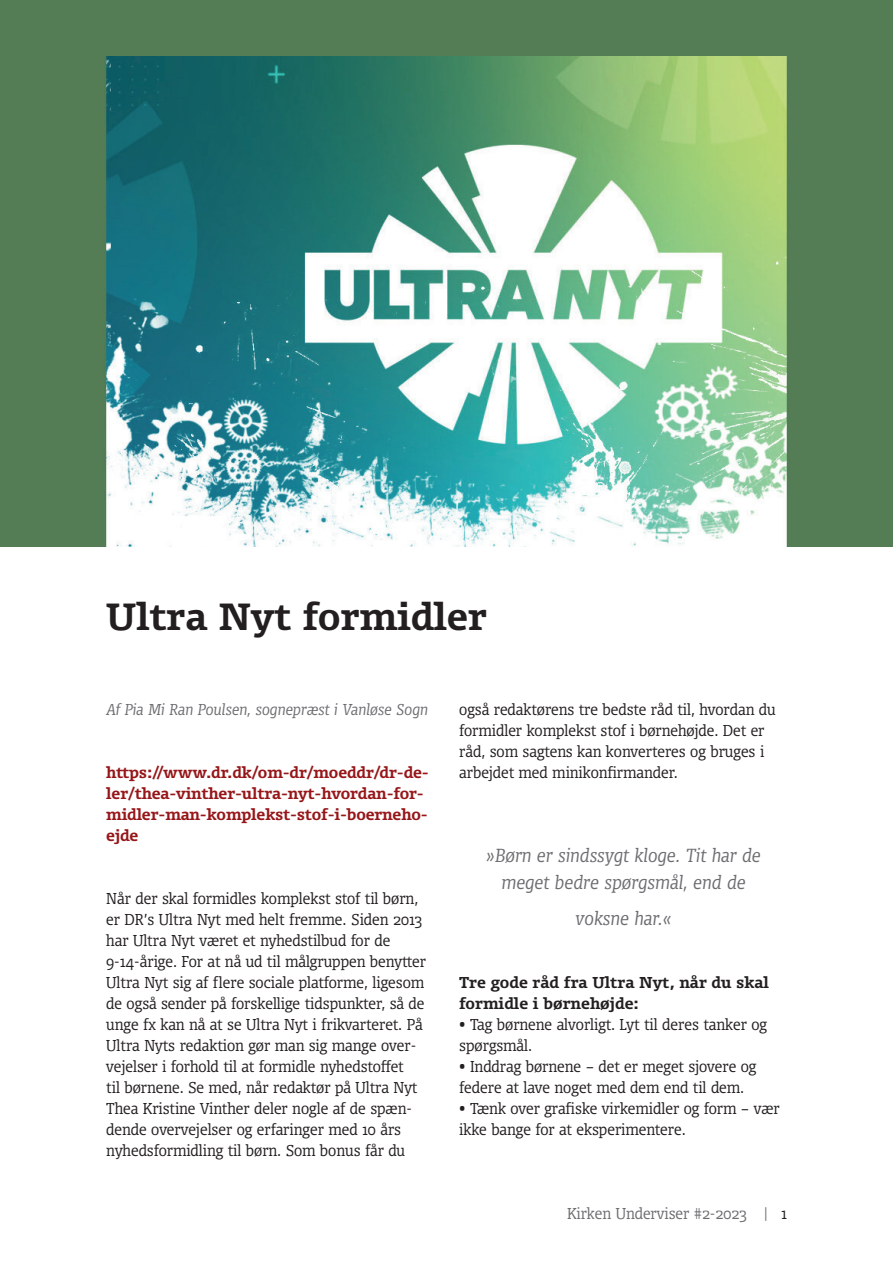
<style>
.page{position:relative;width:893px;height:1263px;background:#fff}
.page>*{position:absolute;margin:0;border:0;box-sizing:border-box;transform-origin:0 0}
.t1{font:700 36px "Olsen OT";color:#231f20}
.t2{font:italic 300 18px/27px "Olsen OT";color:#6c6d70;text-align:center;scale:.95 1}
.t3{font:300 15px/21px "Olsen OT";color:#231f20;scale:.95 1}
.t4{font:700 15px/21px "Olsen OT";letter-spacing:-.01em;color:#961619}
.t5{font:700 15px/21px "Olsen OT";color:#231f20}
.t6{font:italic 300 15px "Olsen OT";color:#6c6d70;scale:.95 1}
.t7{font:300 15px "Olsen OT";color:#6c6d70;scale:.95 1}
.s1{color:#231f20}
</style>
<div class="page">
<div style="left:0;top:0;width:893px;height:546px;background:#547d55"></div>
<img style="left:105px;top:56px;width:682px;height:490px">
<h1 class="t1" style="left:106px;top:592px;width:382px">Ultra Nyt formidler</h1>
<p class="t6" style="left:106px;top:700px;width:340px">Af Pia Mi Ran Poulsen, sognepræst i Vanløse Sogn</p>
<p class="t4" style="left:106px;top:761px;width:324px">https://www.dr.dk/om-dr/moeddr/dr-de&shy;ler/thea-vinther-ultra-nyt-hvordan-for&shy;midler-man-komplekst-stof-i-boerneho&shy;ejde</p>
<p class="t3" style="left:106px;top:888px;width:338px">Når der skal formidles komplekst stof til børn, er DR’s Ultra Nyt med helt fremme. Siden 2013 har Ultra Nyt været et nyhedstilbud for de 9-14-årige. For at nå ud til målgruppen benytter Ultra Nyt sig af flere sociale platforme, ligesom de også sender på forskellige tidspunkter, så de unge fx kan nå at se Ultra Nyt i frikvarteret. På Ultra Nyts redaktion gør man sig mange over&shy;vejelser i forhold til at formidle nyhedstoffet<br>til børnene. Se med, når redaktør på Ultra Nyt Thea Kristine Vinther deler nogle af de spæn&shy;dende overvejelser og erfaringer med 10 års nyhedsformidling til børn. Som bonus får du</p>
<p class="t3" style="left:459px;top:699px;width:335px">også redaktørens tre bedste råd til, hvordan du formidler komplekst stof i børnehøjde. Det er råd, som sagtens kan konverteres og bruges i arbejdet med minikonfirmander.</p>
<p class="t2" style="left:486px;top:841px;width:291px">»Børn er sindssygt kloge. Tit har de meget bedre spørgsmål, end de</p>
<p class="t2" style="left:575px;top:904px;width:103px">voksne har.«</p>
<p class="t5" style="left:459px;top:971px;width:311px">Tre gode råd fra Ultra Nyt, når du skal formidle i børnehøjde:</p>
<p class="t3" style="left:459px;top:1014px;width:326px">• Tag børnene alvorligt. Lyt til deres tanker og spørgsmål.</p>
<p class="t3" style="left:459px;top:1056px;width:314px">• Inddrag børnene – det er meget sjovere og federe at lave noget med dem end til dem.</p>
<p class="t3" style="left:459px;top:1098px;width:339px">• Tænk over grafiske virkemidler og form – vær ikke bange for at eksperimentere.</p>
<p class="t7" style="left:567px;top:1204px;width:233px">Kirken Underviser #2-2023 | <span class="s1">1</span></p>
</div>
